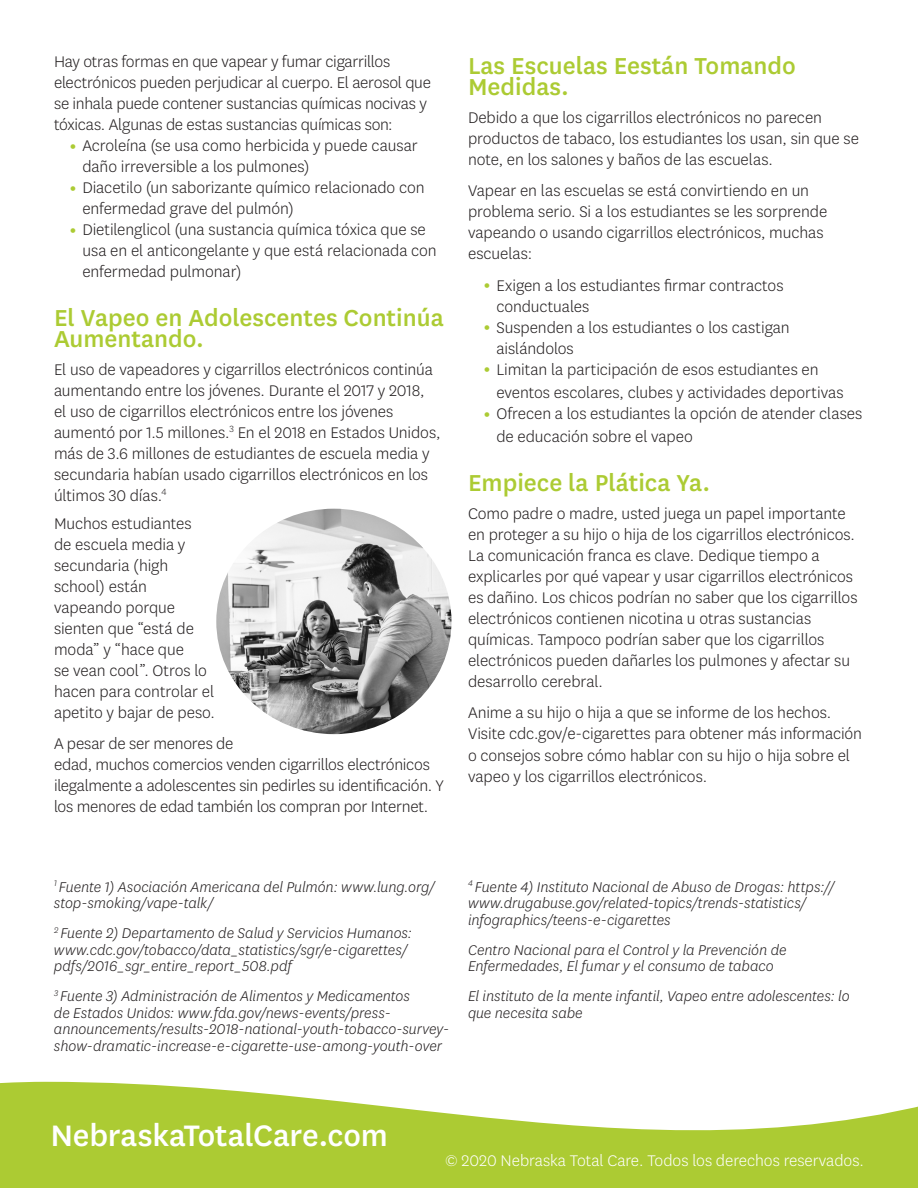
<style>
.page{position:relative;width:918px;height:1188px;background:#fff}
.page>*{position:absolute;margin:0;border:0;box-sizing:border-box;transform-origin:0 0}
.t1{font:500 34.65px "Centene Sans";letter-spacing:-.005em;color:#fff}
.sub_b{font:500 27px/21px "Centene Sans";color:#accb33}
.Body{font:300 18px/21px "Centene Sans";letter-spacing:-.005em;color:#231f20}
.bullet_indent{font:300 18px/21px "Centene Sans";letter-spacing:-.005em;color:#231f20}
.body_no_space_after{font:300 18px/21px "Centene Sans";letter-spacing:-.015em;color:#231f20}
.sub_b-2{font:300 18px/21px "Centene Sans";letter-spacing:-.005em;color:#231f20}
.t2{font:300 18px "Centene Sans";color:#fff}
.t3{font:italic 300 16.5px "Centene Sans";letter-spacing:-.005em;color:#231f20}
.t4{font:italic 300 9.6px "Centene Sans";color:#231f20}
.s1{font-size:37.5px;color:#accb33}
</style>
<div class="page">
<svg style="left:0;top:1082px;width:918px;height:106px;fill:#accb33"></svg>
<img style="left:216px;top:509px;width:236px;height:225px">
<p class="body_no_space_after" style="left:54px;top:51px;width:379px">Hay otras formas en que vapear y fumar cigarrillos electrónicos pueden perjudicar al cuerpo. El aerosol que se inhala puede contener sustancias químicas nocivas y tóxicas. Algunas de estas sustancias químicas son:</p>
<p class="bullet_indent" style="left:82px;top:135px;width:337px;text-indent:-15px"><span class="s1">•</span> Acroleína (se usa como herbicida y puede causar daño irreversible a los pulmones)</p>
<p class="bullet_indent" style="left:82px;top:177px;width:344px;text-indent:-15px"><span class="s1">•</span> Diacetilo (un saborizante químico relacionado con enfermedad grave del pulmón)</p>
<p class="bullet_indent" style="left:82px;top:219px;width:356px;text-indent:-15px"><span class="s1">•</span> Dietilenglicol (una sustancia química tóxica que se usa en el anticongelante y que está relacionada con enfermedad pulmonar)</p>
<p class="sub_b" style="left:54px;top:306px;width:391px">El Vapeo en Adolescentes Continúa<br>Aumentando.</p>
<p class="sub_b-2" style="left:54px;top:358px;width:388px">El uso de vapeadores y cigarrillos electrónicos continúa aumentando entre los jóvenes. Durante el 2017 y 2018, el uso de cigarrillos electrónicos entre los jóvenes aumentó por 1.5 millones.<sup>3</sup> En el 2018 en Estados Unidos, más de 3.6 millones de estudiantes de escuela media y secundaria habían usado cigarrillos electrónicos en los últimos 30 días.<sup>4</sup></p>
<p class="Body" style="left:54px;top:512px;width:162px">Muchos estudiantes<br>de escuela media y secundaria (high school) están vapeando porque sienten que “está de moda” y “hace que<br>se vean cool”. Otros lo hacen para controlar el apetito y bajar de peso.</p>
<p class="body_no_space_after" style="left:54px;top:733px;width:392px">A pesar de ser menores de<br>edad, muchos comercios venden cigarrillos electrónicos ilegalmente a adolescentes sin pedirles su identificación. Y los menores de edad también los compran por Internet.</p>
<p class="sub_b" style="left:468px;top:54px;width:329px">Las Escuelas Eestán Tomando<br>Medidas.</p>
<p class="Body" style="left:468px;top:106px;width:393px">Debido a que los cigarrillos electrónicos no parecen productos de tabaco, los estudiantes los usan, sin que se note, en los salones y baños de las escuelas.</p>
<p class="Body" style="left:468px;top:180px;width:361px">Vapear en las escuelas se está convirtiendo en un problema serio. Si a los estudiantes se les sorprende vapeando o usando cigarrillos electrónicos, muchas escuelas:</p>
<p class="bullet_indent" style="left:496px;top:274px;width:289px;text-indent:-15px"><span class="s1">•</span> Exigen a los estudiantes firmar contractos conductuales</p>
<p class="bullet_indent" style="left:496px;top:316px;width:295px;text-indent:-15px"><span class="s1">•</span> Suspenden a los estudiantes o los castigan aislándolos</p>
<p class="bullet_indent" style="left:496px;top:357px;width:349px;line-height:23.2px;text-indent:-15px"><span class="s1">•</span> Limitan la participación de esos estudiantes en eventos escolares, clubes y actividades deportivas</p>
<p class="bullet_indent" style="left:496px;top:402px;width:368px;line-height:23.2px;text-indent:-15px"><span class="s1">•</span> Ofrecen a los estudiantes la opción de atender clases de educación sobre el vapeo</p>
<p class="sub_b" style="left:468px;top:471px;width:244px">Empiece la Plática Ya.</p>
<p class="Body" style="left:468px;top:502px;width:391px">Como padre o madre, usted juega un papel importante en proteger a su hijo o hija de los cigarrillos electrónicos.<br>La comunicación franca es clave. Dedique tiempo a explicarles por qué vapear y usar cigarrillos electrónicos es dañino. Los chicos podrían no saber que los cigarrillos electrónicos contienen nicotina u otras sustancias químicas. Tampoco podrían saber que los cigarrillos electrónicos pueden dañarles los pulmones y afectar su desarrollo cerebral.</p>
<p class="Body" style="left:468px;top:702px;width:396px">Anime a su hijo o hija a que se informe de los hechos.<br>Visite cdc.gov/e-cigarettes para obtener más información o consejos sobre cómo hablar con su hijo o hija sobre el vapeo y los cigarrillos electrónicos.</p>
<p class="t4" style="left:54px;top:877px;width:4px">1</p>
<p class="t3" style="left:59px;top:876px;width:378px">Fuente 1) Asociación Americana del Pulmón: www.lung.org/</p>
<p class="t3" style="left:54px;top:893px;width:161px">stop-smoking/vape-talk/</p>
<p class="t4" style="left:54px;top:924px;width:6px">2</p>
<p class="t3" style="left:60px;top:923px;width:353px">Fuente 2) Departamento de Salud y Servicios Humanos:</p>
<p class="t3" style="left:54px;top:939px;width:355px">www.cdc.gov/tobacco/data_statistics/sgr/e-cigarettes/</p>
<p class="t3" style="left:54px;top:956px;width:239px">pdfs/2016_sgr_entire_report_508.pdf</p>
<p class="t4" style="left:54px;top:987px;width:6px">3</p>
<p class="t3" style="left:60px;top:986px;width:351px">Fuente 3) Administración de Alimentos y Medicamentos</p>
<p class="t3" style="left:54px;top:1002px;width:339px">de Estados Unidos: www.fda.gov/news-events/press-</p>
<p class="t3" style="left:54px;top:1019px;width:397px">announcements/results-2018-national-youth-tobacco-survey-</p>
<p class="t3" style="left:54px;top:1035px;width:389px">show-dramatic-increase-e-cigarette-use-among-youth-over</p>
<p class="t4" style="left:468px;top:877px;width:6px">4</p>
<p class="t3" style="left:475px;top:876px;width:362px">Fuente 4) Instituto Nacional de Abuso de Drogas: https://</p>
<p class="t3" style="left:468px;top:893px;width:340px">www.drugabuse.gov/related-topics/trends-statistics/</p>
<p class="t3" style="left:468px;top:909px;width:204px">infographics/teens-e-cigarettes</p>
<p class="t3" style="left:468px;top:939px;width:320px">Centro Nacional para el Control y la Prevención de</p>
<p class="t3" style="left:468px;top:956px;width:307px">Enfermedades, El fumar y el consumo de tabaco</p>
<p class="t3" style="left:468px;top:986px;width:383px">El instituto de la mente infantil, Vapeo entre adolescentes: lo</p>
<p class="t3" style="left:468px;top:1002px;width:116px">que necesita sabe</p>
<p class="t1" style="left:50px;top:1112px;width:339px">NebraskaTotalCare.com</p>
<p class="t2" style="left:445px;top:1149px;width:420px">© 2020 Nebraska Total Care. Todos los derechos reservados.</p>
</div>
